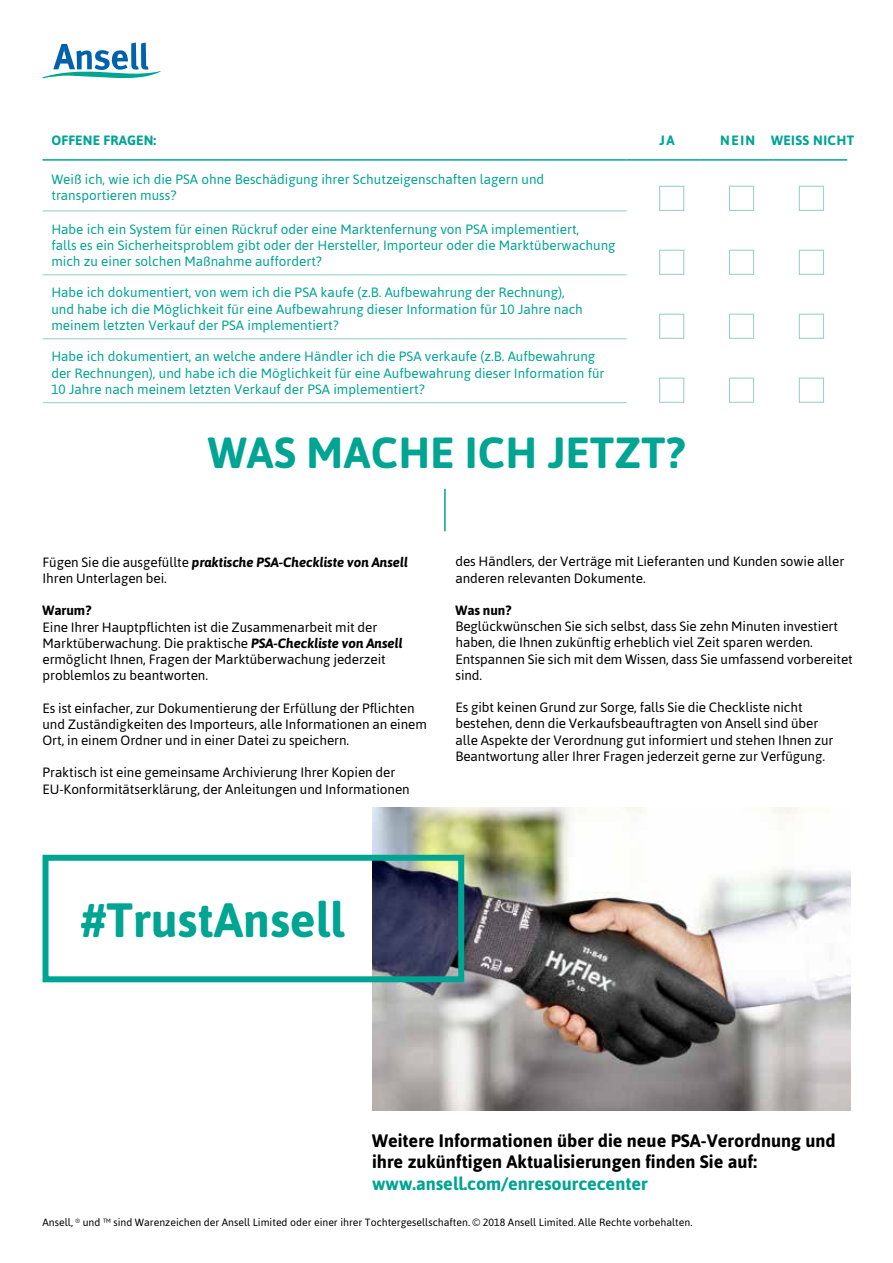
<style>
.page{position:relative;width:893px;height:1263px;background:#fff}
.page>*{position:absolute;margin:0;border:0;box-sizing:border-box;transform-origin:0 0}
.t1{font:700 48.15px "Asap";color:#00a493}
.t2{font:700 43.5px "Asap";letter-spacing:.01em;color:#00a493}
.t3{font:700 18px/21.6px "Asap";color:#000}
.t4{font:700 18px "Asap";color:#00a493}
.t5{font:13.5px/16.2px "Asap";letter-spacing:-.005em;color:#000}
.t6{font:13.5px/16.2px "Asap";color:#00a493}
.t7{font:700 13.5px "Asap";letter-spacing:.03em;color:#00a493}
.t8{font:700 13.5px "Asap";letter-spacing:.01em;color:#00a493}
.t9{font:700 13.5px "Asap";letter-spacing:-.005em;color:#000}
.t10{font:10.5px "Asap";color:#000}
.s1{font-weight:700;font-style:italic}
</style>
<div class="page">
<img style="left:372px;top:807px;width:478px;height:304px">
<hr style="left:43px;top:274px;width:584px;height:1px;background:#9cd2ca">
<hr style="left:43px;top:338px;width:584px;height:1px;background:#9cd2ca">
<hr style="left:43px;top:402px;width:584px;height:1px;background:#9cd2ca">
<hr style="left:43px;top:210px;width:584px;height:1px;background:#9cd2ca">
<hr style="left:43px;top:159px;width:584px;height:2px;background:#00a493">
<hr style="left:627px;top:159px;width:73px;height:2px;background:#00a493">
<hr style="left:700px;top:159px;width:74px;height:2px;background:#00a493">
<hr style="left:774px;top:159px;width:73px;height:2px;background:#00a493">
<hr style="left:444px;top:489px;width:2px;height:42px;background:#00a493">
<div style="left:43px;top:855px;width:421px;height:127px;border:6px solid #00a493"></div>
<svg style="left:43px;top:43px;width:118px;height:35px"></svg>
<div style="left:659px;top:250px;width:25px;height:25px;border:1px solid #9cd2ca"></div>
<div style="left:659px;top:314px;width:25px;height:25px;border:1px solid #9cd2ca"></div>
<div style="left:659px;top:378px;width:25px;height:25px;border:1px solid #9cd2ca"></div>
<div style="left:659px;top:186px;width:25px;height:25px;border:1px solid #9cd2ca"></div>
<div style="left:729px;top:186px;width:25px;height:25px;border:1px solid #9cd2ca"></div>
<div style="left:729px;top:250px;width:25px;height:25px;border:1px solid #9cd2ca"></div>
<div style="left:729px;top:314px;width:25px;height:25px;border:1px solid #9cd2ca"></div>
<div style="left:729px;top:378px;width:25px;height:25px;border:1px solid #9cd2ca"></div>
<div style="left:799px;top:250px;width:25px;height:25px;border:1px solid #9cd2ca"></div>
<div style="left:799px;top:314px;width:25px;height:25px;border:1px solid #9cd2ca"></div>
<div style="left:799px;top:378px;width:25px;height:25px;border:1px solid #9cd2ca"></div>
<div style="left:799px;top:186px;width:25px;height:25px;border:1px solid #9cd2ca"></div>
<p class="t8" style="left:51px;top:131px;width:106px">OFFENE FRAGEN:</p>
<p class="t6" style="left:51px;top:171px;width:494px">Weiß ich, wie ich die PSA ohne Beschädigung ihrer Schutzeigenschaften lagern und transportieren muss?</p>
<p class="t6" style="left:51px;top:220px;width:566px">Habe ich ein System für einen Rückruf oder eine Marktenfernung von PSA implementiert,<br>falls es ein Sicherheitsproblem gibt oder der Hersteller, Importeur oder die Marktüberwachung mich zu einer solchen Maßnahme auffordert?</p>
<p class="t6" style="left:51px;top:284px;width:533px">Habe ich dokumentiert, von wem ich die PSA kaufe (z.B. Aufbewahrung der Rechnung), und habe ich die Möglichkeit für eine Aufbewahrung dieser Information für 10 Jahre nach meinem letzten Verkauf der PSA implementiert?</p>
<p class="t6" style="left:51px;top:348px;width:555px">Habe ich dokumentiert, an welche andere Händler ich die PSA verkaufe (z.B. Aufbewahrung der Rechnungen), und habe ich die Möglichkeit für eine Aufbewahrung dieser Information für<br>10 Jahre nach meinem letzten Verkauf der PSA implementiert?</p>
<p class="t7" style="left:659px;top:131px;width:17px">JA</p>
<p class="t7" style="left:720px;top:131px;width:135px">NEIN WEISS NICHT</p>
<h2 class="t2" style="left:208px;top:423px;width:478px">WAS MACHE ICH JETZT?</h2>
<p class="t5" style="left:43px;top:553px;width:367px">Fügen Sie die ausgefüllte <span class="s1">praktische PSA-Checkliste von Ansell<br></span>Ihren Unterlagen bei.</p>
<p class="t9" style="left:43px;top:601px;width:50px">Warum?</p>
<p class="t5" style="left:43px;top:618px;width:362px">Eine Ihrer Hauptpflichten ist die Zusammenarbeit mit der Marktüberwachung. Die praktische <span class="s1">PSA-Checkliste von Ansell </span>ermöglicht Ihnen, Fragen der Marktüberwachung jederzeit problemlos zu beantworten.</p>
<p class="t5" style="left:43px;top:699px;width:386px">Es ist einfacher, zur Dokumentierung der Erfüllung der Pflichten und Zuständigkeiten des Importeurs, alle Informationen an einem<br>Ort, in einem Ordner und in einer Datei zu speichern.</p>
<p class="t5" style="left:43px;top:764px;width:369px">Praktisch ist eine gemeinsame Archivierung Ihrer Kopien der<br>EU-Konformitätserklärung, der Anleitungen und Informationen</p>
<p class="t5" style="left:455px;top:553px;width:390px">des Händlers, der Verträge mit Lieferanten und Kunden sowie aller anderen relevanten Dokumente.</p>
<p class="t9" style="left:455px;top:601px;width:57px">Was nun?</p>
<p class="t5" style="left:455px;top:618px;width:399px">Beglückwünschen Sie sich selbst, dass Sie zehn Minuten investiert haben, die Ihnen zukünftig erheblich viel Zeit sparen werden.<br>Entspannen Sie sich mit dem Wissen, dass Sie umfassend vorbereitet sind.</p>
<p class="t5" style="left:455px;top:699px;width:379px">Es gibt keinen Grund zur Sorge, falls Sie die Checkliste nicht bestehen, denn die Verkaufsbeauftragten von Ansell sind über alle Aspekte der Verordnung gut informiert und stehen Ihnen zur Beantwortung aller Ihrer Fragen jederzeit gerne zur Verfügung.</p>
<h1 class="t1" style="left:81px;top:888px;width:265px">#TrustAnsell</h1>
<h3 class="t3" style="left:372px;top:1129px;width:465px">Weitere Informationen über die neue PSA-Verordnung und ihre zukünftigen Aktualisierungen finden Sie auf:</h3>
<h3 class="t4" style="left:372px;top:1171px;width:277px">www.ansell.com/enresourcecenter</h3>
<p class="t10" style="left:43px;top:1216px;width:651px">Ansell, <sup>®</sup> und ™ sind Warenzeichen der Ansell Limited oder einer ihrer Tochtergesellschaften. © 2018 Ansell Limited. Alle Rechte vorbehalten.</p>
</div>
